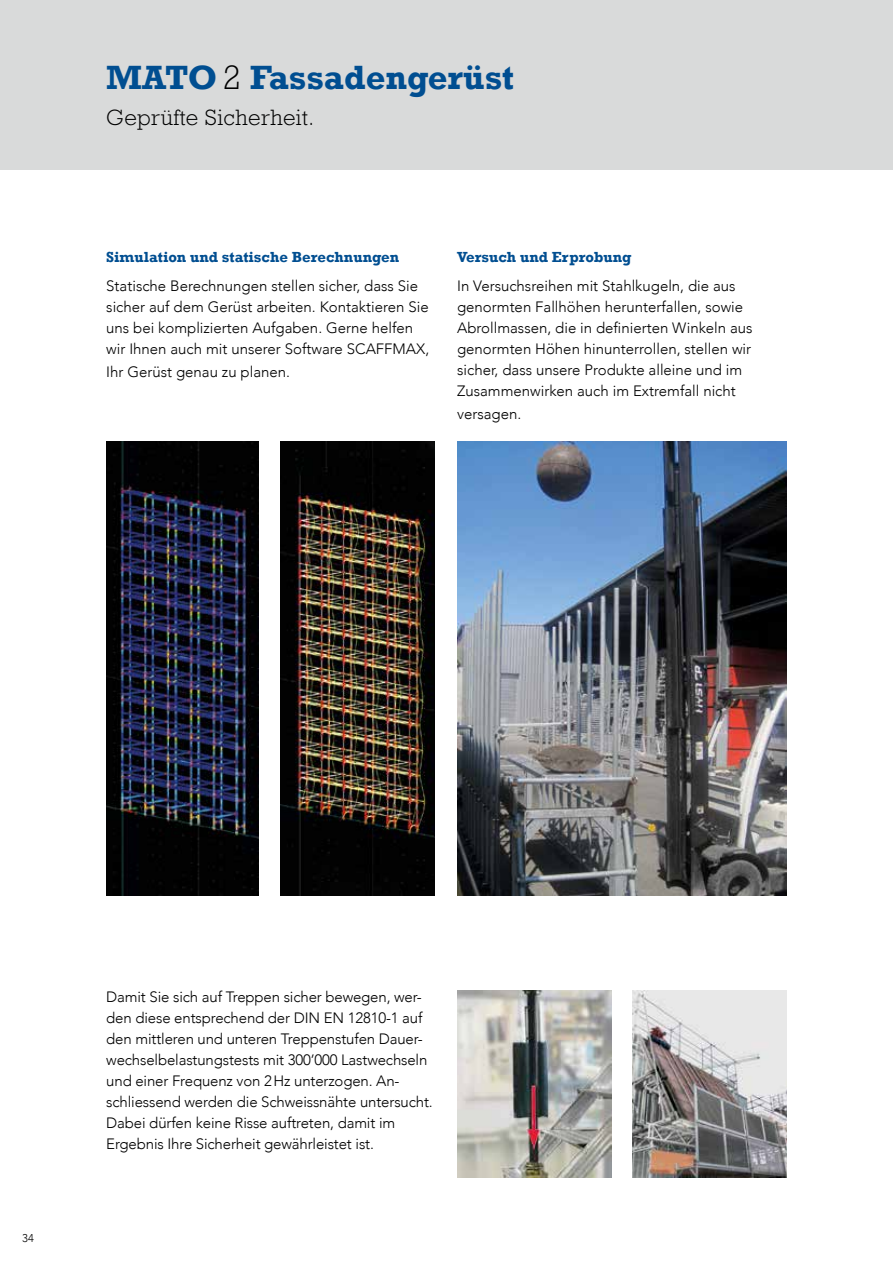
<style>
.page{position:relative;width:893px;height:1263px;background:#fff}
.page>*{position:absolute;margin:0;border:0;box-sizing:border-box;transform-origin:0 0}
.t1{font:700 34.5px "Rockwell";color:#004e91}
.t2{font:300 22.5px "Rockwell Std";letter-spacing:.02em;color:#000}
.t3{font:300 15px/21px "Avenir";color:#000}
.t4{font:700 15px "Rockwell";color:#004e91}
.t5{font:300 11.25px "Avenir";color:#000}
.s1{font-family:"Rockwell Std";font-weight:300;color:#000}
</style>
<div class="page">
<div style="left:0;top:0;width:893px;height:170px;background:#d9dada"></div>
<img style="left:106px;top:441px;width:153px;height:454px">
<img style="left:280px;top:441px;width:155px;height:454px">
<img style="left:457px;top:442px;width:330px;height:453px">
<img style="left:632px;top:990px;width:155px;height:188px">
<img style="left:457px;top:990px;width:154px;height:188px">
<h1 class="t1" style="left:106px;top:57px;width:409px">MATO <span class="s1">2</span> Fassadengerüst</h1>
<h2 class="t2" style="left:106px;top:105px;width:209px">Geprüfte Sicherheit.</h2>
<p class="t4" style="left:106px;top:247px;width:294px">Simulation und statische Berechnungen</p>
<p class="t3" style="left:106px;top:275px;width:324px">Statische Berechnungen stellen sicher, dass Sie sicher auf dem Gerüst arbeiten. Kontaktieren Sie uns bei komplizierten Aufgaben. Gerne helfen wir Ihnen auch mit unserer Software SCAFFMAX,</p>
<p class="t3" style="left:106px;top:361px;width:185px">Ihr Gerüst genau zu planen.</p>
<p class="t4" style="left:457px;top:247px;width:176px">Versuch und Erprobung</p>
<p class="t3" style="left:457px;top:275px;width:297px">In Versuchsreihen mit Stahlkugeln, die aus genormten Fallhöhen herunterfallen, sowie Abrollmassen, die in definierten Winkeln aus genormten Höhen hinunterrollen, stellen wir sicher, dass unsere Produkte alleine und im Zusammenwirken auch im Extremfall nicht</p>
<p class="t3" style="left:457px;top:403px;width:66px">versagen.</p>
<p class="t5" style="left:22px;top:1231px;width:13px">34</p>
<p class="t3" style="left:106px;top:986px;width:328px">Damit Sie sich auf Treppen sicher bewegen, wer&shy;den diese entsprechend der DIN EN 12810-1 auf den mittleren und unteren Treppenstufen Dauer&shy;wechselbelastungstests mit 300’000 Lastwechseln und einer Frequenz von 2Hz unterzogen. An&shy;schliessend werden die Schweissnähte untersucht.<br>Dabei dürfen keine Risse auftreten, damit im Ergebnis Ihre Sicherheit gewährleistet ist.</p>
</div>
